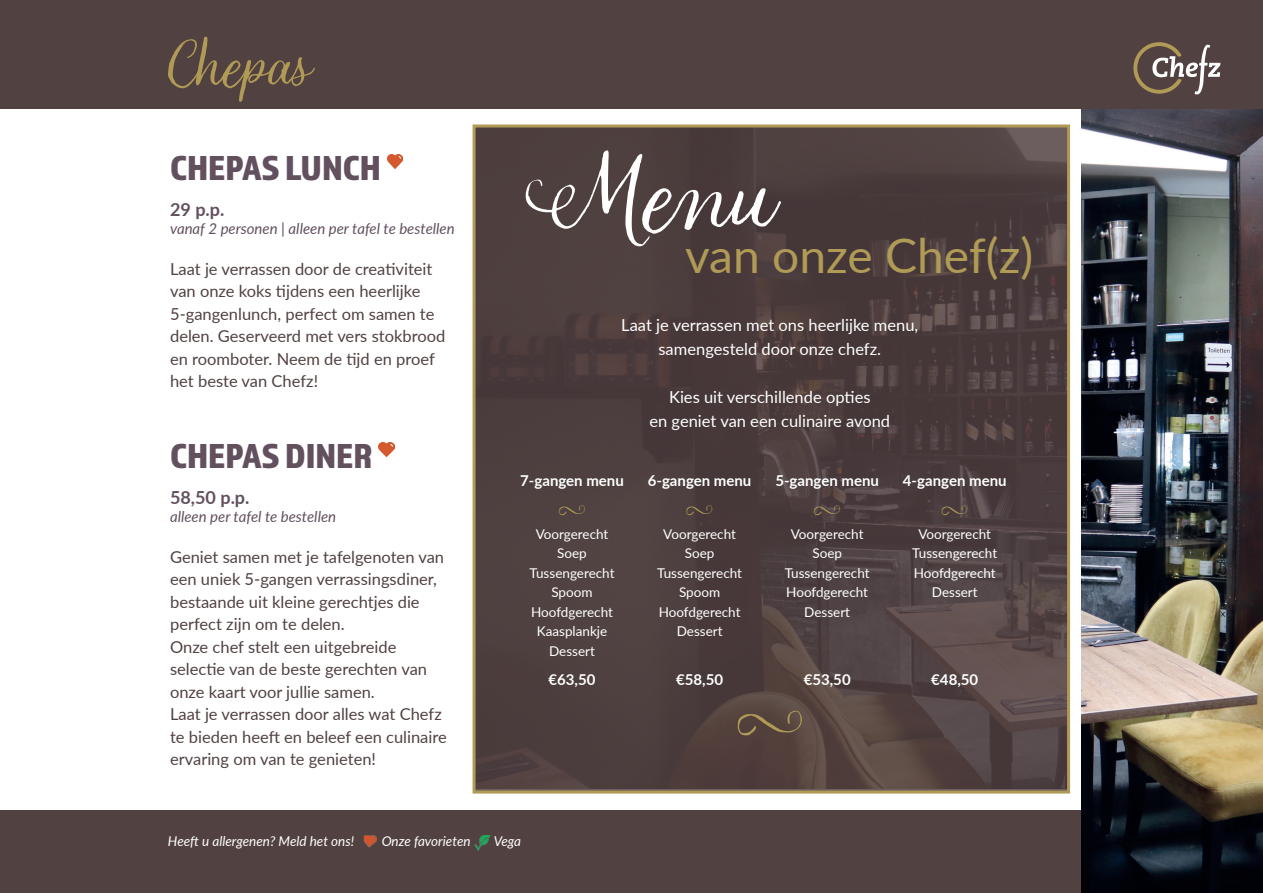
<style>
.page{position:relative;width:1263px;height:893px;background:#fff}
.page>*{position:absolute;margin:0;border:0;box-sizing:border-box;transform-origin:0 0}
.t1{font:123px "Looking Flowers Script";color:#fff}
.t2{font:75px "Looking Flowers Script";color:#af9a56}
.t3{font:75px "Looking Flowers Deco";color:#af9a56}
.t4{font:48px "Lato";color:#af9a56}
.t5{font:36px "Almaq Refined";color:#62505f}
.t6{font:30px "Looking Flowers Deco";color:#af9a56}
.t7{font:700 18px "Lato";color:#62505f}
.t8{font:16.5px/22.5px "Lato";color:#524141}
.t9{font:16.5px/24px "Lato";color:#fff;text-align:center}
.t10{font:700 15px "Lato";color:#fff}
.t11{font:italic 15px "Lato";color:#62505f}
.t12{font:13.5px "Lato";color:#fff}
.t13{font:italic 13.5px "Lato";color:#fff}
</style>
<div class="page">
<div style="left:0;top:810px;width:1263px;height:83px;background:#524141"></div>
<img style="left:1081px;top:108px;width:182px;height:785px">
<svg style="left:364px;top:835px;width:13px;height:13px"></svg>
<img style="left:475px;top:835px;width:15px;height:15px">
<img style="left:387px;top:154px;width:16px;height:15px">
<img style="left:378px;top:442px;width:16px;height:15px">
<div style="left:474px;top:126px;width:594px;height:666px;background:#524141"></div>
<div style="left:472px;top:124px;width:598px;height:670px;border:3px solid #af9a56"></div>
<div style="left:0;top:0;width:1263px;height:108px;background:#524141"></div>
<svg style="left:1133px;top:42px;width:87px;height:52px"></svg>
<h2 class="t2" style="left:166px;top:14px;width:145px">Chepas</h2>
<h3 class="t5" style="left:170px;top:146px;width:212px">CHEPAS LUNCH</h3>
<p class="t7" style="left:170px;top:196px;width:56px">29 p.p.</p>
<p class="t11" style="left:170px;top:218px;width:286px">vanaf 2 personen | alleen per tafel te bestellen</p>
<p class="t8" style="left:170px;top:257px;width:277px">Laat je verrassen door de creativiteit van onze koks tijdens een heerlijke 5-gangenlunch, perfect om samen te delen. Geserveerd met vers stokbrood en roomboter. Neem de tijd en proef het beste van Chefz!</p>
<h3 class="t5" style="left:170px;top:434px;width:204px">CHEPAS DINER</h3>
<p class="t7" style="left:170px;top:484px;width:81px">58,50 p.p.</p>
<p class="t11" style="left:170px;top:506px;width:168px">alleen per tafel te bestellen</p>
<p class="t8" style="left:170px;top:545px;width:278px">Geniet samen met je tafelgenoten van een uniek 5-gangen verrassingsdiner, bestaande uit kleine gerechtjes die perfect zijn om te delen.<br>Onze chef stelt een uitgebreide selectie van de beste gerechten van onze kaart voor jullie samen.<br>Laat je verrassen door alles wat Chefz te bieden heeft en beleef een culinaire ervaring om van te genieten!</p>
<h1 class="t1" style="left:538px;top:112px;width:236px">Menu</h1>
<h3 class="t4" style="left:685px;top:221px;width:350px">van onze Chef(z)</h3>
<p class="t9" style="left:621px;top:313px;width:298px">Laat je verrassen met ons heerlijke menu, samengesteld door onze chefz.</p>
<p class="t9" style="left:649px;top:385px;width:242px">Kies uit verschillende opties<br>en geniet van een culinaire avond</p>
<p class="t10" style="left:520px;top:469px;width:105px">7-gangen menu</p>
<p class="t10" style="left:648px;top:469px;width:105px">6-gangen menu</p>
<p class="t10" style="left:775px;top:469px;width:105px">5-gangen menu</p>
<p class="t10" style="left:903px;top:469px;width:105px">4-gangen menu</p>
<h3 class="t6" style="left:557px;top:487px;width:31px">p</h3>
<h3 class="t6" style="left:685px;top:487px;width:31px">p</h3>
<h3 class="t6" style="left:812px;top:487px;width:31px">p</h3>
<h3 class="t6" style="left:940px;top:487px;width:31px">p</h3>
<p class="t12" style="left:536px;top:524px;width:74px">Voorgerecht</p>
<p class="t12" style="left:663px;top:524px;width:74px">Voorgerecht</p>
<p class="t12" style="left:791px;top:524px;width:74px">Voorgerecht</p>
<p class="t12" style="left:918px;top:524px;width:74px">Voorgerecht</p>
<p class="t12" style="left:557px;top:544px;width:31px">Soep</p>
<p class="t12" style="left:685px;top:544px;width:31px">Soep</p>
<p class="t12" style="left:812px;top:544px;width:31px">Soep</p>
<p class="t12" style="left:912px;top:544px;width:86px">Tussengerecht</p>
<p class="t12" style="left:530px;top:563px;width:86px">Tussengerecht</p>
<p class="t12" style="left:657px;top:563px;width:86px">Tussengerecht</p>
<p class="t12" style="left:785px;top:563px;width:86px">Tussengerecht</p>
<p class="t12" style="left:914px;top:563px;width:83px">Hoofdgerecht</p>
<p class="t12" style="left:551px;top:583px;width:43px">Spoom</p>
<p class="t12" style="left:679px;top:583px;width:43px">Spoom</p>
<p class="t12" style="left:786px;top:583px;width:83px">Hoofdgerecht</p>
<p class="t12" style="left:932px;top:583px;width:47px">Dessert</p>
<p class="t12" style="left:531px;top:602px;width:83px">Hoofdgerecht</p>
<p class="t12" style="left:659px;top:602px;width:83px">Hoofdgerecht</p>
<p class="t12" style="left:804px;top:602px;width:47px">Dessert</p>
<p class="t12" style="left:537px;top:621px;width:72px">Kaasplankje</p>
<p class="t12" style="left:677px;top:621px;width:47px">Dessert</p>
<p class="t12" style="left:549px;top:641px;width:47px">Dessert</p>
<p class="t10" style="left:548px;top:668px;width:49px">€63,50</p>
<p class="t10" style="left:676px;top:668px;width:49px">€58,50</p>
<p class="t10" style="left:804px;top:668px;width:49px">€53,50</p>
<p class="t10" style="left:931px;top:668px;width:49px">€48,50</p>
<h2 class="t3" style="left:733px;top:665px;width:75px">p</h2>
<p class="t13" style="left:168px;top:831px;width:188px">Heeft u allergenen? Meld het ons!</p>
<p class="t13" style="left:382px;top:831px;width:90px">Onze favorieten</p>
<p class="t13" style="left:494px;top:831px;width:29px">Vega</p>
</div>
